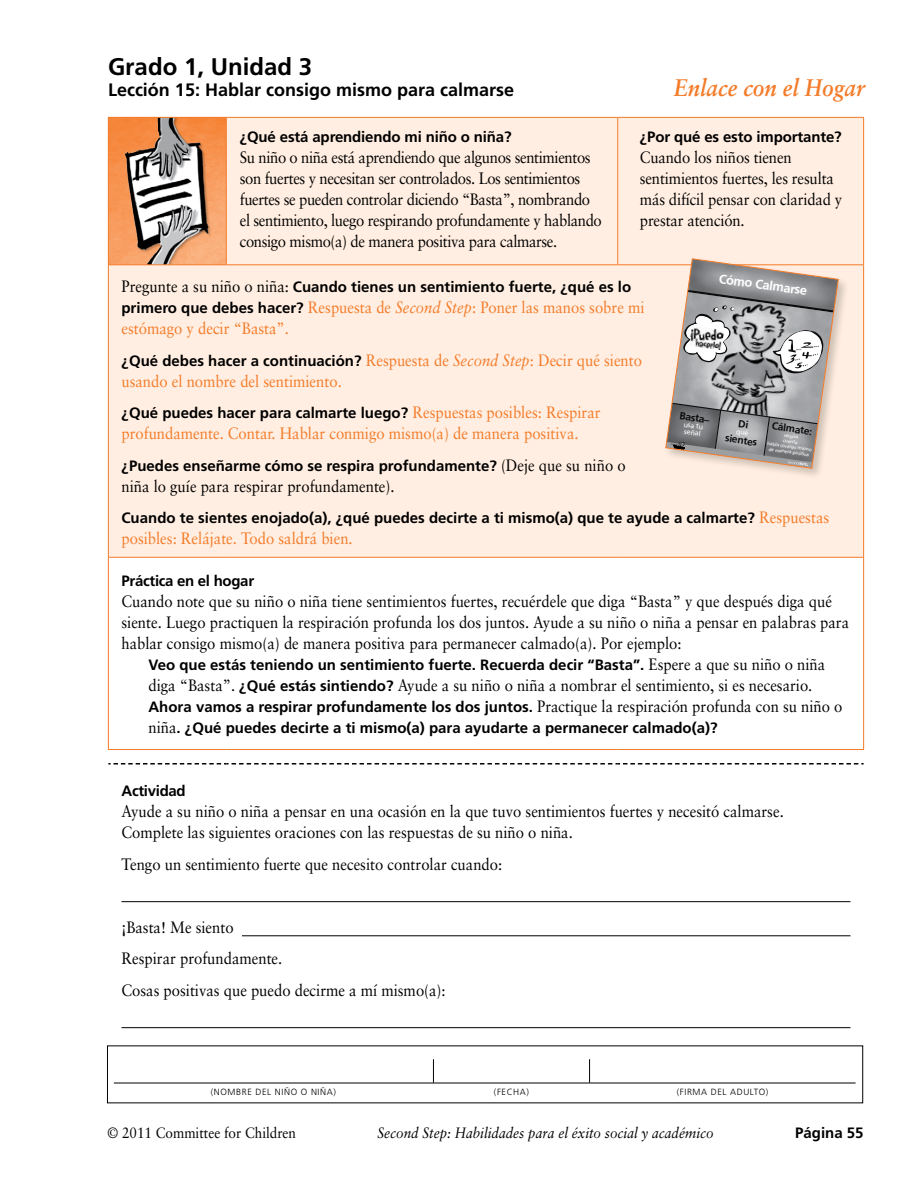
<style>
.page{position:relative;width:918px;height:1188px;background:#fff}
.page>*{position:absolute;margin:0;border:0;box-sizing:border-box;transform-origin:0 0}
.t1{font:italic 700 24px "Sabon";color:#f47b29;scale:.9 1}
.t2{font:700 24px "Frutiger";color:#000}
.t3{font:700 18px "Frutiger";color:#000}
.t4{font:16.5px/21px "Sabon";color:#000;scale:.9 1}
.t5{font:16.5px/21px "Sabon";letter-spacing:-.025em;color:#000;scale:.9 1}
.t6{font:16.5px/21px "Sabon";color:#f47b29;scale:.9 1}
.t7{font:700 15px/21px "Frutiger";color:#000}
.t8{font:italic 15px "Sabon LT Std";color:#000;scale:.9 1}
.t9{font:italic 15px "Sabon";color:#000;scale:.9 1}
.t10{font:700 15px "Frutiger";letter-spacing:-.02em;color:#000}
.t11{font:15px "Sabon LT Std";color:#000;scale:.9 1}
.t12{font:15px "Sabon";color:#000;scale:.9 1}
.t13{font:700 15px "Frutiger LT Std";color:#000}
.t14{font:700 12.75px "Frutiger";color:#fff}
.t15{font:700 10.35px/15.8px "Frutiger";color:#0d0c0d;text-align:center}
.t16{font:300 9px "Frutiger";letter-spacing:.065em;color:#000}
.t17{font:7.2px/7.1px "Frutiger";color:#fff}
.t18{font:4.8px/5.2px "Frutiger";color:#fff;text-align:center}
.s1{font-family:"Sabon";font-weight:400;font-size:16.5px}
.s2{font-family:"Frutiger";font-weight:700;font-size:15px;color:#000}
.s3{font-style:italic}
.s4{font-family:"Sabon";font-weight:400;font-size:16.5px;color:#f47b29}
.s5{font-family:"Sabon";font-weight:400;font-style:italic;font-size:16.5px;color:#f47b29}
.s6{font-family:"Frutiger";font-weight:700;font-size:15px}
</style>
<div class="page">
<div style="left:109px;top:118px;width:754px;height:439px;background:#ffeee1"></div>
<hr style="left:863px;top:265px;width:1px;height:292px;background:#f47b29">
<hr style="left:863px;top:558px;width:1px;height:191px;background:#f47b29">
<svg style="left:108px;top:763px;width:756px;height:2px"></svg>
<hr style="left:108px;top:118px;width:1px;height:146px;background:#f47b29">
<hr style="left:108px;top:117px;width:118px;height:1px;background:#f47b29">
<hr style="left:226px;top:118px;width:1px;height:146px;background:#f47b29">
<hr style="left:226px;top:117px;width:392px;height:1px;background:#f47b29">
<hr style="left:617px;top:118px;width:1px;height:146px;background:#f47b29">
<hr style="left:618px;top:117px;width:246px;height:1px;background:#f47b29">
<hr style="left:863px;top:118px;width:1px;height:146px;background:#f47b29">
<hr style="left:108px;top:265px;width:1px;height:292px;background:#f47b29">
<hr style="left:108px;top:264px;width:118px;height:1px;background:#f47b29">
<hr style="left:226px;top:264px;width:392px;height:1px;background:#f47b29">
<hr style="left:618px;top:264px;width:246px;height:1px;background:#f47b29">
<hr style="left:108px;top:558px;width:1px;height:191px;background:#f47b29">
<hr style="left:108px;top:557px;width:118px;height:1px;background:#f47b29">
<hr style="left:226px;top:557px;width:392px;height:1px;background:#f47b29">
<hr style="left:618px;top:557px;width:246px;height:1px;background:#f47b29">
<hr style="left:108px;top:749px;width:118px;height:1px;background:#f47b29">
<hr style="left:226px;top:749px;width:392px;height:1px;background:#f47b29">
<hr style="left:618px;top:749px;width:246px;height:1px;background:#f47b29">
<hr style="left:114px;top:1083px;width:742px;height:1px;background:#000">
<svg style="left:433px;top:1059px;width:1px;height:24px"></svg>
<svg style="left:589px;top:1059px;width:1px;height:24px"></svg>
<hr style="left:122px;top:901px;width:728px;height:1px;background:#000">
<hr style="left:242px;top:935px;width:608px;height:1px;background:#000">
<hr style="left:122px;top:1027px;width:728px;height:1px;background:#000">
<div style="left:663px;top:256px;width:187px;height:223px;background:#000;opacity:.2"></div>
<svg style="left:665px;top:258px;width:174px;height:211px;background:#aea9a6"></svg>
<h1 class="t2" style="left:108px;top:53px;width:206px">Grado 1, Unidad 3</h1>
<p class="t3" style="left:108px;top:79px;width:408px">Lección 15: Hablar consigo mismo para calmarse</p>
<h1 class="t1" style="left:674px;top:73px;width:213px">Enlace con el Hogar</h1>
<p class="t7" style="left:240px;top:126px;width:273px">¿Qué está aprendiendo mi niño o niña?</p>
<p class="t5" style="left:240px;top:147px;width:404px">Su niño o niña está aprendiendo que algunos sentimientos son fuertes y necesitan ser controlados. Los sentimientos fuertes se pueden controlar diciendo “Basta”, nombrando el sentimiento, luego respirando profundamente y hablando consigo mismo(a) de manera positiva para calmarse.</p>
<p class="t7" style="left:122px;top:276px;width:511px"><span class="s1">Pregunte a su niño o niña:</span> Cuando tienes un sentimiento fuerte, ¿qué es lo</p>
<p class="t6" style="left:121px;top:297px;width:583px"><span class="s2">primero que debes hacer?</span> Respuesta de <span class="s3">Second Step</span>: Poner las manos sobre mi estómago y decir “Basta”.</p>
<p class="t7" style="left:122px;top:350px;width:522px">¿Qué debes hacer a continuación? <span class="s4">Respuesta de</span> <span class="s5">Second Step</span><span class="s4">: Decir qué siento</span></p>
<p class="t6" style="left:122px;top:370px;width:246px">usando el nombre del sentimiento.</p>
<p class="t7" style="left:122px;top:402px;width:481px">¿Qué puedes hacer para calmarte luego? <span class="s4">Respuestas posibles: Respirar</span></p>
<p class="t6" style="left:121px;top:423px;width:509px">profundamente. Contar. Hablar conmigo mismo(a) de manera positiva.</p>
<p class="t7" style="left:122px;top:455px;width:506px">¿Puedes enseñarme cómo se respira profundamente? <span class="s1">(Deje que su niño o</span></p>
<p class="t4" style="left:121px;top:475px;width:305px">niña lo guíe para respirar profundamente).</p>
<p class="t7" style="left:122px;top:507px;width:709px">Cuando te sientes enojado(a), ¿qué puedes decirte a ti mismo(a) que te ayude a calmarte? <span class="s4">Respuestas</span></p>
<p class="t6" style="left:122px;top:528px;width:258px">posibles: Relájate. Todo saldrá bien.</p>
<p class="t10" style="left:122px;top:572px;width:134px">Práctica en el hogar</p>
<p class="t4" style="left:122px;top:591px;width:810px">Cuando note que su niño o niña tiene sentimientos fuertes, recuérdele que diga “Basta” y que después diga qué siente. Luego practiquen la respiración profunda los dos juntos. Ayude a su niño o niña a pensar en palabras para hablar consigo mismo(a) de manera positiva para permanecer calmado(a). Por ejemplo:</p>
<p class="t7" style="left:148px;top:654px;width:678px">Veo que estás teniendo un sentimiento fuerte. Recuerda decir “Basta”. <span class="s1">Espere a que su niño o niña</span></p>
<p class="t4" style="left:148px;top:675px;width:739px">diga “Basta”. <span class="s6">¿Qué estás sintiendo?</span> Ayude a su niño o niña a nombrar el sentimiento, si es necesario.</p>
<p class="t7" style="left:148px;top:696px;width:696px">Ahora vamos a respirar profundamente los dos juntos. <span class="s1">Practique la respiración profunda con su niño o niña</span>. ¿Qué puedes decirte a ti mismo(a) para ayudarte a permanecer calmado(a)?</p>
<p class="t7" style="left:640px;top:126px;width:203px">¿Por qué es esto importante?</p>
<p class="t4" style="left:640px;top:147px;width:226px">Cuando los niños tienen sentimientos fuertes, les resulta más difícil pensar con claridad y prestar atención.</p>
<p class="t14" style="left:720px;top:271px;width:91px;rotate:8deg">Cómo Calmarse</p>
<p class="t15" style="left:681px;top:408px;width:32px;rotate:8deg">Basta–</p>
<p class="t15" style="left:729px;top:414px;width:34px;rotate:8deg">Di sientes</p>
<p class="t15" style="left:773px;top:418px;width:42px;rotate:8deg">Cálmate:</p>
<p class="t17" style="left:684px;top:421px;width:21px;rotate:8deg">usa tu señal</p>
<p class="t18" style="left:769px;top:430px;width:46px;rotate:8deg">respira<br>cuenta<br>habla contigo mismo de manera positiva</p>
<p class="t10" style="left:122px;top:782px;width:66px">Actividad</p>
<p class="t4" style="left:122px;top:801px;width:737px">Ayude a su niño o niña a pensar en una ocasión en la que tuvo sentimientos fuertes y necesitó calmarse.<br>Complete las siguientes oraciones con las respuestas de su niño o niña.</p>
<p class="t4" style="left:122px;top:853px;width:425px">Tengo un sentimiento fuerte que necesito controlar cuando:</p>
<p class="t4" style="left:122px;top:911px;width:362px;line-height:31.5px">¡Basta! Me siento<br>Respirar profundamente.<br>Cosas positivas que puedo decirme a mí mismo(a):</p>
<p class="t16" style="left:211px;top:1086px;width:126px">(NOMBRE DEL NIÑO O NIÑA)</p>
<p class="t16" style="left:494px;top:1086px;width:37px">(FECHA)</p>
<p class="t16" style="left:677px;top:1086px;width:93px">(FIRMA DEL ADULTO)</p>
<p class="t12" style="left:108px;top:1124px;width:211px">© 2011 Committee for Children</p>
<p class="t9" style="left:378px;top:1124px;width:375px">Second Step: Habilidades para el éxito social y académico</p>
<p class="t7" style="left:795px;top:1122px;width:70px">Página 55</p>
<p class="t11" style="left:108px;top:1126px;width:210px">© 2011 Committee for Children</p>
<p class="t8" style="left:378px;top:1126px;width:373px">Second Step: Habilidades para el éxito social y académico</p>
<p class="t13" style="left:795px;top:1126px;width:70px">Página 55</p>
</div>
